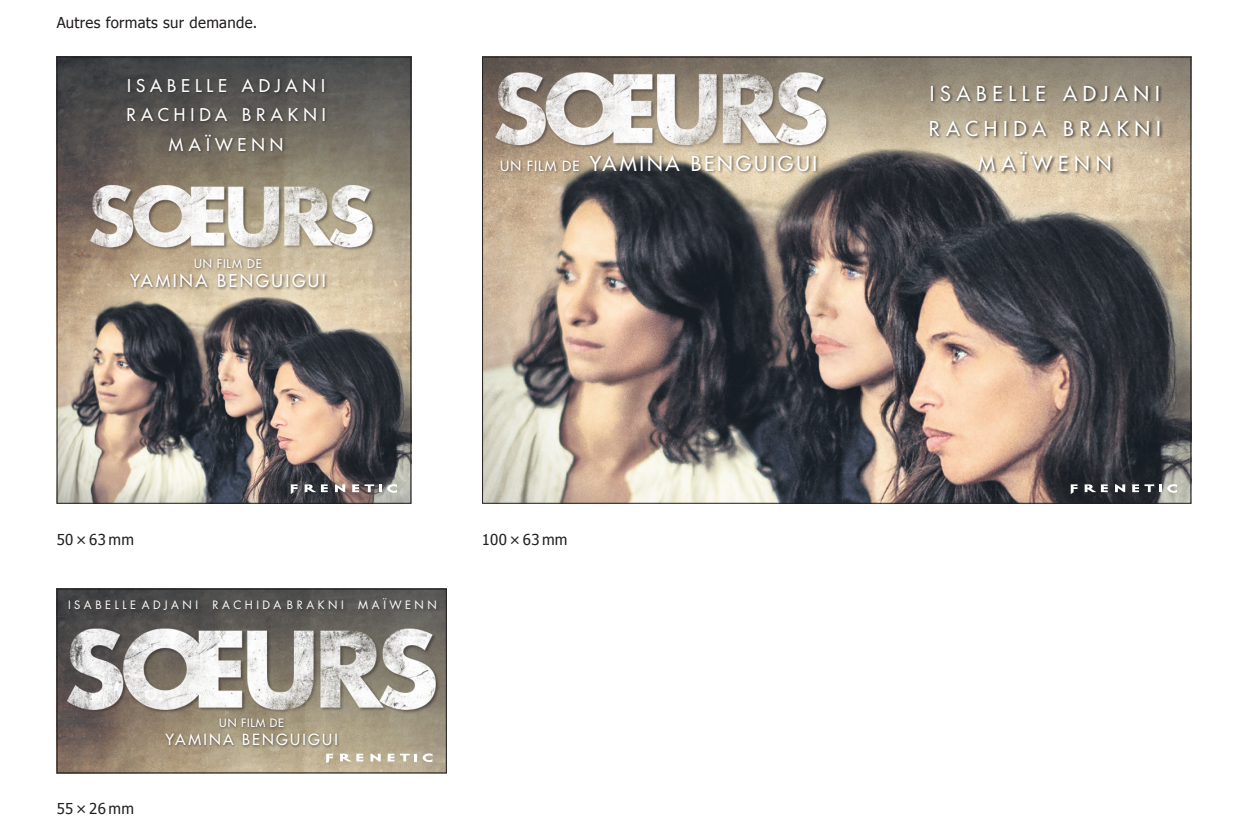
<style>
.page{position:relative;width:1248px;height:830px;background:#fff}
.page>*{position:absolute;margin:0;border:0;box-sizing:border-box;transform-origin:0 0}
.t1{font:500 20px/35px "Futura Std";letter-spacing:.28em;color:#fff;text-align:center}
.t2{font:500 20px "Futura Std";letter-spacing:.14em;color:#fff}
.t3{font:500 17px/29.2px "Futura Std";letter-spacing:.285em;color:#fff;text-align:center}
.t4{font:500 17px "Futura Std";letter-spacing:.145em;color:#fff}
.t5{font:15px "Tahoma";letter-spacing:.02em;color:#231f20}
.t6{font:500 15px "Futura Std";letter-spacing:.15em;color:#fff}
.t7{font:500 11.75px "Futura Std";letter-spacing:.075em;color:#fff}
.t8{font:11.25px "Futura Std";letter-spacing:.315em;color:#fff}
.t9{font:500 11.25px "Futura Std";letter-spacing:.075em;color:#fff}
.s1{font-size:13.75px}
</style>
<div class="page">
<img style="left:59px;top:59px;width:350px;height:442px">
<img style="left:59px;top:590px;width:385px;height:180px">
<img style="left:484px;top:59px;width:705px;height:442px">
<div style="left:495px;top:71px;width:335px;height:78px;background:#231f20;opacity:.55"></div>
<img style="left:484px;top:71px;width:351px;height:75px">
<div style="left:499px;top:154px;width:320px;height:21px;background:#231f20;opacity:.65"></div>
<div style="left:928px;top:84px;width:235px;height:91px;background:#231f20;opacity:.85"></div>
<div style="left:89px;top:184px;width:288px;height:67px;background:#231f20;opacity:.55"></div>
<img style="left:72px;top:184px;width:308px;height:64px">
<div style="left:128px;top:256px;width:200px;height:35px;background:#231f20;opacity:.65"></div>
<div style="left:126px;top:77px;width:202px;height:77px;background:#231f20;opacity:.65"></div>
<div style="left:66px;top:628px;width:374px;height:85px;background:#231f20;opacity:.55"></div>
<img style="left:65px;top:627px;width:373px;height:83px">
<div style="left:164px;top:715px;width:176px;height:33px;background:#231f20;opacity:.65"></div>
<div style="left:68px;top:597px;width:372px;height:17px;background:#231f20;opacity:.55"></div>
<svg style="left:326px;top:753px;width:7px;height:10px"></svg>
<svg style="left:340px;top:753px;width:23px;height:8px"></svg>
<svg style="left:370px;top:753px;width:10px;height:8px"></svg>
<svg style="left:387px;top:753px;width:7px;height:8px"></svg>
<svg style="left:400px;top:753px;width:32px;height:8px"></svg>
<svg style="left:1070px;top:484px;width:7px;height:10px"></svg>
<svg style="left:1084px;top:484px;width:23px;height:8px"></svg>
<svg style="left:1114px;top:484px;width:11px;height:8px"></svg>
<svg style="left:1144px;top:484px;width:17px;height:8px"></svg>
<svg style="left:1132px;top:484px;width:6px;height:8px"></svg>
<svg style="left:1167px;top:484px;width:9px;height:8px"></svg>
<svg style="left:291px;top:484px;width:6px;height:10px"></svg>
<svg style="left:304px;top:484px;width:24px;height:8px"></svg>
<svg style="left:335px;top:484px;width:10px;height:8px"></svg>
<svg style="left:352px;top:484px;width:45px;height:8px"></svg>
<div style="left:57px;top:588px;width:389px;height:184px;border:1px solid #231f20"></div>
<div style="left:57px;top:57px;width:354px;height:446px;border:1px solid #231f20"></div>
<p class="t5" style="left:57px;top:13px;width:202px">Autres formats sur demande.</p>
<p class="t3" style="left:126px;top:71px;width:201px">ISABELLE ADJANI<br>RACHIDA BRAKNI<br>MAÏWENN</p>
<p class="t7" style="left:194px;top:256px;width:69px">UN FILM DE</p>
<p class="t4" style="left:130px;top:270px;width:197px">YAMINA BENGUIGUI</p>
<h1 class="t2" style="left:500px;top:151px;width:318px"><span class="s1">UN FILM DE</span> YAMINA BENGUIGUI</h1>
<p class="t5" style="left:57px;top:529px;width:79px">50×63mm</p>
<p class="t8" style="left:68px;top:597px;width:132px">ISABELLE ADJANI</p>
<p class="t8" style="left:212px;top:597px;width:133px">RACHIDA BRAKNI</p>
<p class="t8" style="left:358px;top:597px;width:80px">MAÏWENN</p>
<p class="t5" style="left:57px;top:798px;width:79px">55×26mm</p>
<p class="t9" style="left:219px;top:715px;width:66px">UN FILM DE</p>
<p class="t6" style="left:166px;top:729px;width:174px">YAMINA BENGUIGUI</p>
<p class="t5" style="left:482px;top:529px;width:87px">100 × 63 mm</p>
<h1 class="t1" style="left:928px;top:76px;width:233px">ISABELLE ADJANI<br>RACHIDA BRAKNI<br>MAÏWENN</h1>
</div>
